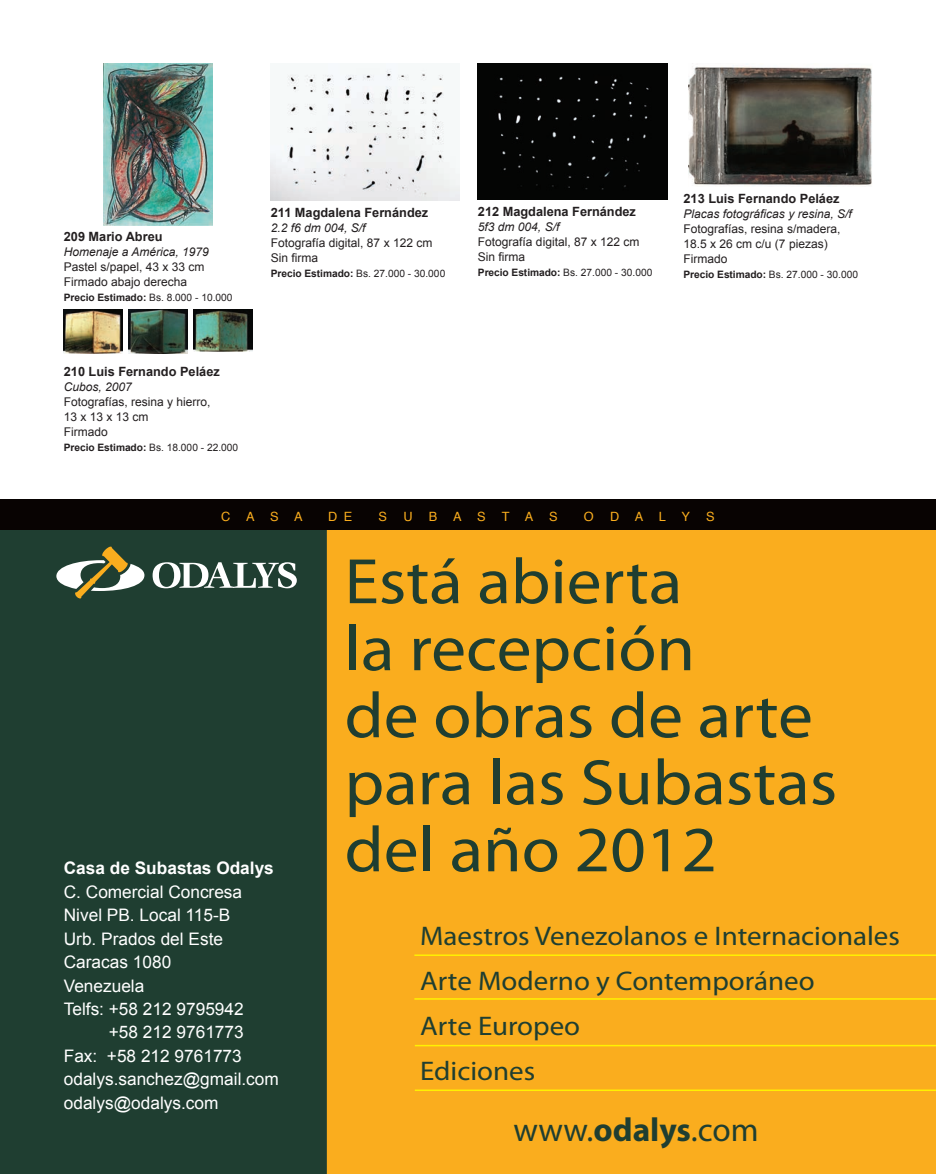
<style>
.page{position:relative;width:936px;height:1174px;background:#fff}
.page>*{position:absolute;margin:0;border:0;box-sizing:border-box;transform-origin:0 0}
.t1{font:64.65px/67.1px "Myriad Pro";color:#1f3e31;scale:1.07 1}
.t2{font:33.3px "Myriad Pro";letter-spacing:.005em;color:#1f3e31}
.t3{font:27px/45px "Myriad Pro";color:#1f3e31;scale:1.07 1}
.t4{font:17.25px "Arial";color:#fff}
.t5{font:700 17.25px "Arial";color:#fff}
.t6{font:700 12.75px "Arial";color:#231f20}
.t7{font:12.75px "Helvetica";letter-spacing:1.225em;color:#faad1e}
.t8{font:12px/15px "Arial";color:#231f20}
.t9{font:10.2px "Arial";color:#231f20}
.t10{font:700 10.2px "Arial";letter-spacing:-.005em;color:#231f20}
.s1{font-style:italic}
.s2{font-weight:400}
.s3{font-weight:700}
</style>
<div class="page">
<div style="left:0;top:503px;width:935px;height:671px;background:#1f3e31"></div>
<div style="left:327px;top:529px;width:608px;height:645px;background:#faad1e"></div>
<img style="left:271px;top:68px;width:188px;height:133px">
<div style="left:478px;top:64px;width:189px;height:136px;background:#040504"></div>
<img style="left:104px;top:64px;width:108px;height:161px">
<img style="left:64px;top:310px;width:59px;height:44px">
<img style="left:129px;top:310px;width:59px;height:43px">
<img style="left:193px;top:310px;width:59px;height:41px">
<img style="left:688px;top:65px;width:184px;height:121px">
<svg style="left:56px;top:546px;width:88px;height:53px"></svg>
<svg style="left:153px;top:562px;width:144px;height:26px"></svg>
<hr style="left:414px;top:954px;width:521px;height:2px;background:#fff101">
<hr style="left:414px;top:998px;width:521px;height:1px;background:#fff101">
<hr style="left:415px;top:1044px;width:520px;height:2px;background:#fff101">
<hr style="left:415px;top:1089px;width:520px;height:2px;background:#fff101">
<div style="left:0;top:499px;width:935px;height:30px;background:#080302"></div>
<p class="t6" style="left:64px;top:228px;width:100px">209 Mario Abreu</p>
<p class="t8" style="left:64px;top:244px;width:146px"><span class="s1">Homenaje a América, 1979<br></span>Pastel s/papel, 43 x 33 cm<br>Firmado abajo derecha</p>
<p class="t10" style="left:64px;top:290px;width:170px">Precio Estimado: <span class="s2">Bs. 8.000 - 10.000</span></p>
<p class="t6" style="left:64px;top:363px;width:157px">210 Luis Fernando Peláez</p>
<p class="t8" style="left:64px;top:379px;width:148px"><span class="s1">Cubos, 2007<br></span>Fotografías, resina y hierro,<br>13 x 13 x 13 cm<br>Firmado</p>
<p class="t9" style="left:64px;top:441px;width:176px"><span class="s3">Precio Estimado:</span> Bs. 18.000 - 22.000</p>
<p class="t6" style="left:271px;top:204px;width:159px">211 Magdalena Fernández</p>
<p class="t8" style="left:271px;top:220px;width:163px"><span class="s1">2.2 f6 dm 004, S/f<br></span>Fotografía digital, 87 x 122 cm<br>Sin firma</p>
<p class="t9" style="left:271px;top:266px;width:176px"><span class="s3">Precio Estimado:</span> Bs. 27.000 - 30.000</p>
<p class="t6" style="left:478px;top:203px;width:160px">212 Magdalena Fernández</p>
<p class="t8" style="left:478px;top:219px;width:163px"><span class="s1">5f3 dm 004, S/f<br></span>Fotografía digital, 87 x 122 cm<br>Sin firma</p>
<p class="t9" style="left:478px;top:265px;width:176px"><span class="s3">Precio Estimado:</span> Bs. 27.000 - 30.000</p>
<p class="t6" style="left:683px;top:190px;width:157px">213 Luis Fernando Peláez</p>
<p class="t8" style="left:683px;top:206px;width:170px"><span class="s1">Placas fotográficas y resina, S/f<br></span>Fotografías, resina s/madera,<br>18.5 x 26 cm c/u (7 piezas)<br>Firmado</p>
<p class="t9" style="left:683px;top:267px;width:176px"><span class="s3">Precio Estimado:</span> Bs. 27.000 - 30.000</p>
<p class="t7" style="left:221px;top:507px;width:83px">CASA</p>
<p class="t7" style="left:328px;top:507px;width:26px">D E</p>
<p class="t7" style="left:378px;top:507px;width:10px">S</p>
<p class="t7" style="left:403px;top:507px;width:11px">U</p>
<p class="t7" style="left:429px;top:507px;width:58px">BAS</p>
<p class="t7" style="left:501px;top:507px;width:57px">TAS</p>
<p class="t7" style="left:583px;top:507px;width:11px">O</p>
<p class="t7" style="left:610px;top:507px;width:82px">DALY</p>
<p class="t7" style="left:706px;top:507px;width:10px">S</p>
<p class="t5" style="left:64px;top:857px;width:211px">Casa de Subastas Odalys</p>
<p class="t4" style="left:64px;top:880px;width:180px">C. Comercial Concresa</p>
<p class="t4" style="left:64px;top:904px;width:168px">Nivel PB. Local 115-B</p>
<p class="t4" style="left:64px;top:927px;width:161px">Urb. Prados del Este</p>
<p class="t4" style="left:64px;top:950px;width:109px">Caracas 1080</p>
<p class="t4" style="left:64px;top:974px;width:82px">Venezuela</p>
<p class="t4" style="left:64px;top:997px;width:181px">Telfs: +58 212 9795942</p>
<p class="t4" style="left:109px;top:1021px;width:136px">+58 212 9761773</p>
<p class="t4" style="left:64px;top:1044px;width:179px">Fax: +58 212 9761773</p>
<p class="t4" style="left:64px;top:1067px;width:216px">odalys.sanchez@gmail.com</p>
<p class="t4" style="left:64px;top:1091px;width:156px">odalys@odalys.com</p>
<p class="t1" style="left:344px;top:547px;width:462px">Está abierta<br>la recepción<br>de obras de arte para las Subastas del año 2012</p>
<p class="t3" style="left:420px;top:913px;width:450px">Maestros Venezolanos e Internacionales<br>Arte Moderno y Contemporáneo<br>Arte Europeo<br>Ediciones</p>
<p class="t2" style="left:513px;top:1109px;width:247px">www.<span class="s3">odalys</span>.com</p>
</div>
